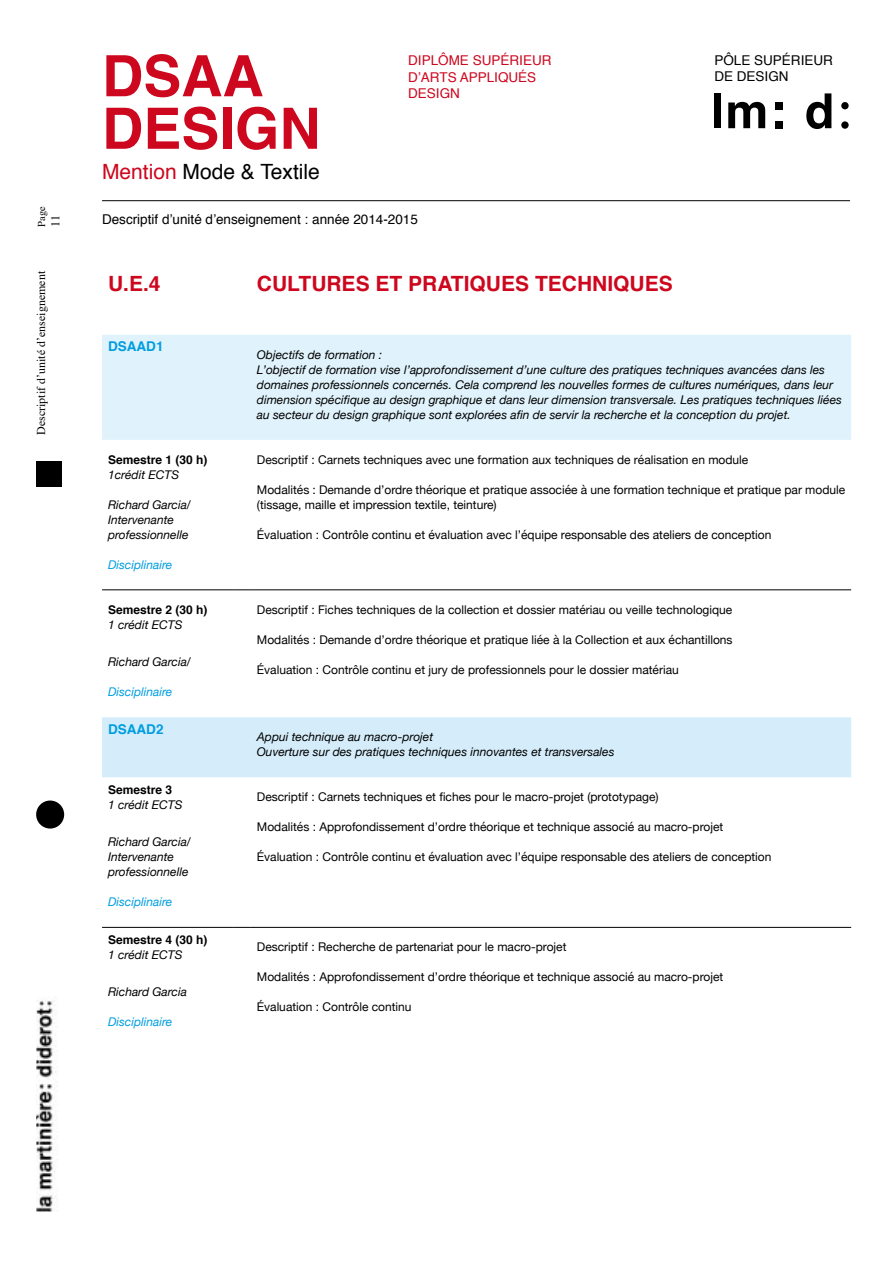
<style>
.page{position:relative;width:893px;height:1263px;background:#fff}
.page>*{position:absolute;margin:0;border:0;box-sizing:border-box;transform-origin:0 0}
.t1{font:700 57px/52.5px "Helvetica";color:#cd071e}
.t2{font:700 21px "Helvetica";color:#cd071e}
.t3{font:21px "Helvetica";color:#000}
.t4{font:13.5px/16.5px "Helvetica";color:#000}
.t5{font:13.5px/16.5px "Helvetica";color:#cd071e}
.t6{font:700 13.5px "Helvetica";color:#009ee0}
.t7{font:12px/15px "Helvetica Neue";color:#000}
.t8{font:italic 12px/15px "Helvetica Neue";color:#000}
.t9{font:italic 12px "Helvetica Neue";color:#009ee0}
.t10{font:700 12px "Helvetica";color:#000}
.t11{font:12px "Times";color:#000}
.t12{font:10.5px "Times";color:#000}
.s1{color:#cd071e}
</style>
<div class="page">
<div style="left:36px;top:461px;width:26px;height:26px;background:#000"></div>
<div style="left:36px;top:800px;width:28px;height:28px;background:#000;border-radius:50%"></div>
<img style="left:36px;top:997px;width:22px;height:215px">
<div style="left:714px;top:93px;width:7px;height:35px;background:#000"></div>
<svg style="left:728px;top:102px;width:37px;height:26px"></svg>
<svg style="left:806px;top:93px;width:25px;height:36px"></svg>
<div style="left:776px;top:121px;width:7px;height:7px;background:#000"></div>
<div style="left:776px;top:102px;width:7px;height:8px;background:#000"></div>
<div style="left:841px;top:102px;width:8px;height:7px;background:#000;border-radius:50%"></div>
<div style="left:841px;top:121px;width:8px;height:8px;background:#000;border-radius:50%"></div>
<hr style="left:102px;top:200px;width:748px;height:1px;background:#000">
<div style="left:102px;top:335px;width:749px;height:105px;background:#e0f2fb"></div>
<div style="left:102px;top:717px;width:749px;height:60px;background:#d5edfa"></div>
<hr style="left:102px;top:927px;width:132px;height:1px;background:#000">
<svg style="left:234px;top:927px;width:17px;height:1px"></svg>
<hr style="left:251px;top:927px;width:600px;height:1px;background:#000">
<hr style="left:102px;top:590px;width:132px;height:1px;background:#000">
<svg style="left:234px;top:590px;width:17px;height:1px"></svg>
<hr style="left:251px;top:590px;width:600px;height:1px;background:#000">
<h1 class="t1" style="left:102px;top:51px;width:220px">DSAA<br>DESIGN</h1>
<p class="t5" style="left:408px;top:53px;width:145px">DIPLÔME SUPÉRIEUR<br>D’ARTS APPLIQUÉS<br>DESIGN</p>
<p class="t4" style="left:714px;top:52px;width:120px">PÔLE SUPÉRIEUR<br>DE DESIGN</p>
<p class="t12" style="left:32px;top:227px;width:22px;rotate:-90deg">Page</p>
<p class="t11" style="left:44px;top:227px;width:13px;rotate:-90deg">11</p>
<h2 class="t3" style="left:102px;top:155px;width:219px"><span class="s1">Mention</span> Mode &amp; Textile</h2>
<p class="t4" style="left:102px;top:211px;width:317px">Descriptif d’unité d’enseignement : année 2014-2015</p>
<p class="t11" style="left:30px;top:435px;width:165px;rotate:-90deg">Descriptif d’unité d’enseignement</p>
<h2 class="t2" style="left:108px;top:267px;width:54px">U.E.4</h2>
<h2 class="t2" style="left:257px;top:267px;width:417px">CULTURES ET PRATIQUES TECHNIQUES</h2>
<p class="t6" style="left:108px;top:336px;width:57px">DSAAD1</p>
<p class="t8" style="left:257px;top:348px;width:586px">Objectifs de formation :<br>L’objectif de formation vise l’approfondissement d’une culture des pratiques techniques avancées dans les domaines professionnels concernés. Cela comprend les nouvelles formes de cultures numériques, dans leur dimension spécifique au design graphique et dans leur dimension transversale. Les pratiques techniques liées au secteur du design graphique sont explorées afin de servir la recherche et la conception du projet.</p>
<p class="t10" style="left:108px;top:450px;width:101px">Semestre 1 (30 h)</p>
<p class="t8" style="left:108px;top:468px;width:73px">1crédit ECTS</p>
<p class="t8" style="left:108px;top:498px;width:84px">Richard Garcia/<br>Intervenante professionnelle</p>
<p class="t9" style="left:108px;top:556px;width:66px">Disciplinaire</p>
<p class="t10" style="left:108px;top:600px;width:101px">Semestre 2 (30 h)</p>
<p class="t8" style="left:108px;top:618px;width:76px">1 crédit ECTS</p>
<p class="t8" style="left:108px;top:655px;width:84px">Richard Garcia/</p>
<p class="t9" style="left:108px;top:683px;width:66px">Disciplinaire</p>
<p class="t6" style="left:108px;top:718px;width:57px">DSAAD2</p>
<p class="t10" style="left:108px;top:780px;width:66px">Semestre 3</p>
<p class="t8" style="left:108px;top:798px;width:76px">1 crédit ECTS</p>
<p class="t8" style="left:108px;top:835px;width:84px">Richard Garcia/<br>Intervenante professionnelle</p>
<p class="t9" style="left:108px;top:893px;width:66px">Disciplinaire</p>
<p class="t10" style="left:108px;top:930px;width:101px">Semestre 4 (30 h)</p>
<p class="t8" style="left:108px;top:948px;width:76px">1 crédit ECTS</p>
<p class="t8" style="left:108px;top:985px;width:80px">Richard Garcia</p>
<p class="t9" style="left:108px;top:1013px;width:66px">Disciplinaire</p>
<p class="t7" style="left:257px;top:453px;width:493px">Descriptif : Carnets techniques avec une formation aux techniques de réalisation en module</p>
<p class="t7" style="left:257px;top:483px;width:590px">Modalités : Demande d’ordre théorique et pratique associée à une formation technique et pratique par module (tissage, maille et impression textile, teinture)</p>
<p class="t7" style="left:257px;top:528px;width:516px">Évaluation : Contrôle continu et évaluation avec l’équipe responsable des ateliers de conception</p>
<p class="t7" style="left:257px;top:603px;width:477px">Descriptif : Fiches techniques de la collection et dossier matériau ou veille technologique</p>
<p class="t7" style="left:257px;top:633px;width:477px">Modalités : Demande d’ordre théorique et pratique liée à la Collection et aux échantillons</p>
<p class="t7" style="left:257px;top:663px;width:423px">Évaluation : Contrôle continu et jury de professionnels pour le dossier matériau</p>
<p class="t8" style="left:257px;top:730px;width:359px">Appui technique au macro-projet<br>Ouverture sur des pratiques techniques innovantes et transversales</p>
<p class="t7" style="left:257px;top:790px;width:403px">Descriptif : Carnets techniques et fiches pour le macro-projet (prototypage)</p>
<p class="t7" style="left:257px;top:820px;width:468px">Modalités : Approfondissement d’ordre théorique et technique associé au macro-projet</p>
<p class="t7" style="left:257px;top:850px;width:516px">Évaluation : Contrôle continu et évaluation avec l’équipe responsable des ateliers de conception</p>
<p class="t7" style="left:257px;top:940px;width:311px">Descriptif : Recherche de partenariat pour le macro-projet</p>
<p class="t7" style="left:257px;top:970px;width:468px">Modalités : Approfondissement d’ordre théorique et technique associé au macro-projet</p>
<p class="t7" style="left:257px;top:1000px;width:156px">Évaluation : Contrôle continu</p>
</div>
